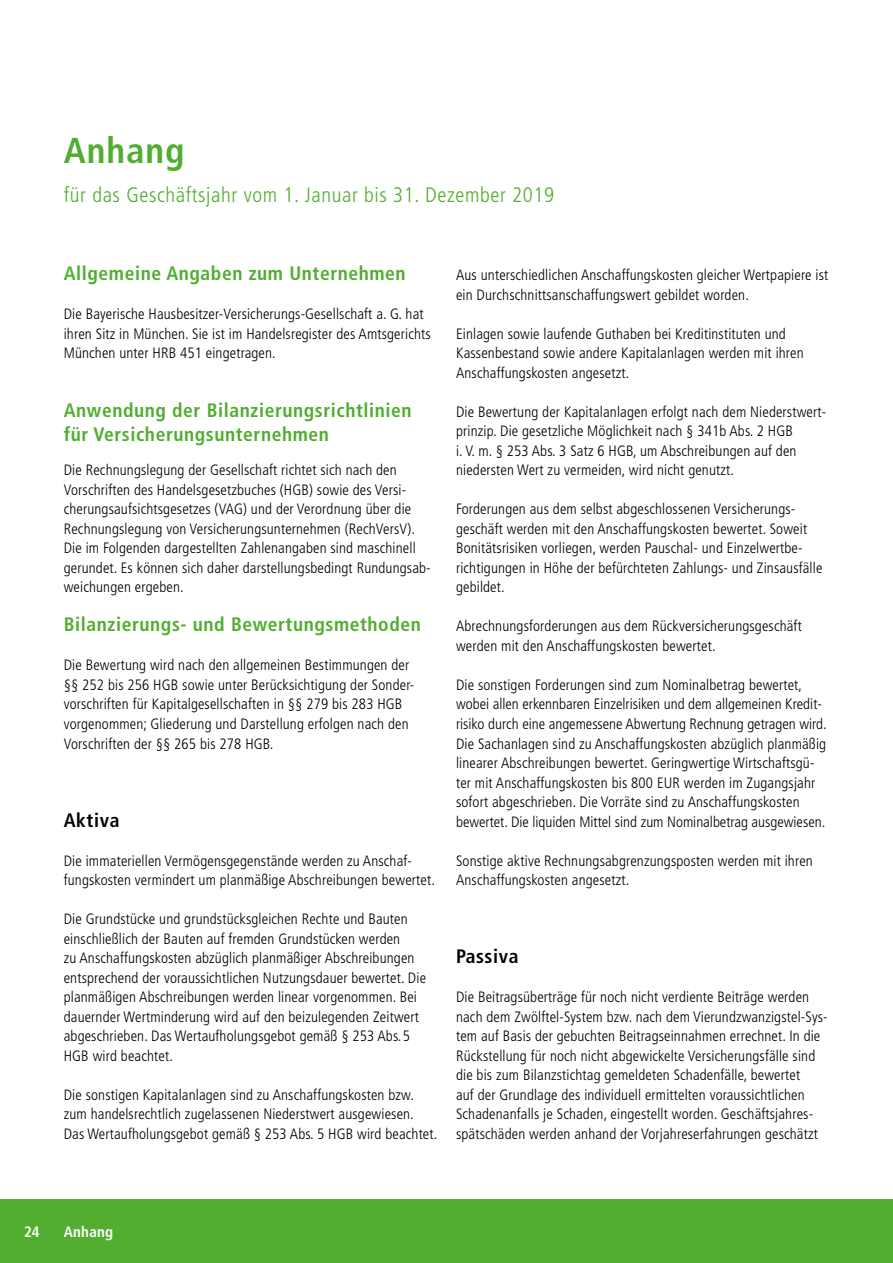
<style>
.page{position:relative;width:893px;height:1263px;background:#fff}
.page>*{position:absolute;margin:0;border:0;box-sizing:border-box;transform-origin:0 0}
.t1{font:700 condensed 36px "Frutiger";letter-spacing:.03em;color:#51ae30}
.t2{font:300 condensed 21px "Frutiger";letter-spacing:.03em;color:#51ae30}
.t3{font:700 condensed 19.5px/24px "Frutiger";letter-spacing:.03em;color:#51ae30}
.t4{font:700 condensed 19.5px "Frutiger";letter-spacing:.03em;color:#000}
.t5{font:300 condensed 15px/19.5px "Frutiger";letter-spacing:.01em;color:#000}
.t6{font:700 condensed 15px "Frutiger";letter-spacing:.02em;color:#fff}
</style>
<div class="page">
<div style="left:0;top:1199px;width:893px;height:64px;background:#51ae30"></div>
<h1 class="t1" style="left:64px;top:130px;width:122px">Anhang</h1>
<h2 class="t2" style="left:64px;top:183px;width:492px">für das Geschäftsjahr vom 1. Januar bis 31. Dezember 2019</h2>
<h3 class="t3" style="left:64px;top:262px;width:343px">Allgemeine Angaben zum Unternehmen</h3>
<p class="t5" style="left:64px;top:305px;width:368px">Die Bayerische Hausbesitzer-Versicherungs-Gesellschaft a. G. hat ihren Sitz in München. Sie ist im Handelsregister des Amtsgerichts<br>München unter HRB 451 eingetragen.</p>
<h3 class="t3" style="left:64px;top:398px;width:349px">Anwendung der Bilanzierungsrichtlinien für Versicherungsunternehmen</h3>
<p class="t5" style="left:64px;top:461px;width:368px">Die Rechnungslegung der Gesellschaft richtet sich nach den Vorschriften des Handelsgesetzbuches (HGB) sowie des Versi&shy;cherungsaufsichtsgesetzes (VAG) und der Verordnung über die Rechnungslegung von Versicherungsunternehmen (RechVersV).<br>Die im Folgenden dargestellten Zahlenangaben sind maschinell gerundet. Es können sich daher darstellungsbedingt Rundungsab&shy;weichungen ergeben.</p>
<h3 class="t3" style="left:64px;top:613px;width:359px">Bilanzierungs- und Bewertungsmethoden</h3>
<p class="t5" style="left:64px;top:656px;width:352px">Die Bewertung wird nach den allgemeinen Bestimmungen der §§ 252 bis 256 HGB sowie unter Berücksichtigung der Sonder&shy;vorschriften für Kapitalgesellschaften in §§ 279 bis 283 HGB vorgenommen; Gliederung und Darstellung erfolgen nach den Vorschriften der §§ 265 bis 278 HGB.</p>
<h3 class="t4" style="left:64px;top:808px;width:57px">Aktiva</h3>
<p class="t5" style="left:64px;top:851px;width:373px">Die immateriellen Vermögensgegenstände werden zu Anschaf&shy;fungskosten vermindert um planmäßige Abschreibungen bewertet.</p>
<p class="t5" style="left:64px;top:909px;width:364px">Die Grundstücke und grundstücksgleichen Rechte und Bauten einschließlich der Bauten auf fremden Grundstücken werden<br>zu Anschaffungskosten abzüglich planmäßiger Abschreibungen entsprechend der voraussichtlichen Nutzungsdauer bewertet. Die planmäßigen Abschreibungen werden linear vorgenommen. Bei dauernder Wertminderung wird auf den beizulegenden Zeitwert abgeschrieben. Das Wertaufholungsgebot gemäß § 253 Abs.5<br>HGB wird beachtet.</p>
<p class="t5" style="left:64px;top:1085px;width:375px">Die sonstigen Kapitalanlagen sind zu Anschaffungskosten bzw. zum handelsrechtlich zugelassenen Niederstwert ausgewiesen.<br>Das Wertaufholungsgebot gemäß § 253 Abs. 5 HGB wird beachtet.</p>
<p class="t5" style="left:456px;top:266px;width:374px">Aus unterschiedlichen Anschaffungskosten gleicher Wertpapiere ist ein Durchschnittsanschaffungswert gebildet worden.</p>
<p class="t5" style="left:456px;top:324px;width:349px">Einlagen sowie laufende Guthaben bei Kreditinstituten und<br>Kassenbestand sowie andere Kapitalanlagen werden mit ihren<br>Anschaffungskosten angesetzt.</p>
<p class="t5" style="left:456px;top:402px;width:372px">Die Bewertung der Kapitalanlagen erfolgt nach dem Niederstwert&shy;prinzip. Die gesetzliche Möglichkeit nach § 341b Abs. 2 HGB<br>i. V. m. § 253 Abs. 3 Satz 6 HGB, um Abschreibungen auf den niedersten Wert zu vermeiden, wird nicht genutzt.</p>
<p class="t5" style="left:456px;top:500px;width:368px">Forderungen aus dem selbst abgeschlossenen Versicherungs&shy;geschäft werden mit den Anschaffungskosten bewertet. Soweit Bonitätsrisiken vorliegen, werden Pauschal- und Einzelwertbe&shy;richtigungen in Höhe der befürchteten Zahlungs- und Zinsausfälle gebildet.</p>
<p class="t5" style="left:456px;top:617px;width:347px">Abrechnungsforderungen aus dem Rückversicherungsgeschäft werden mit den Anschaffungskosten bewertet.</p>
<p class="t5" style="left:456px;top:675px;width:372px">Die sonstigen Forderungen sind zum Nominalbetrag bewertet, wobei allen erkennbaren Einzelrisiken und dem allgemeinen Kredit&shy;risiko durch eine angemessene Abwertung Rechnung getragen wird.<br>Die Sachanlagen sind zu Anschaffungskosten abzüglich planmäßig linearer Abschreibungen bewertet. Geringwertige Wirtschaftsgü&shy;ter mit Anschaffungskosten bis 800 EUR werden im Zugangsjahr sofort abgeschrieben. Die Vorräte sind zu Anschaffungskosten bewertet. Die liquiden Mittel sind zum Nominalbetrag ausgewiesen.</p>
<p class="t5" style="left:456px;top:851px;width:358px">Sonstige aktive Rechnungsabgrenzungsposten werden mit ihren<br>Anschaffungskosten angesetzt.</p>
<h3 class="t4" style="left:456px;top:945px;width:64px">Passiva</h3>
<p class="t5" style="left:456px;top:987px;width:373px">Die Beitragsüberträge für noch nicht verdiente Beiträge werden nach dem Zwölftel-System bzw. nach dem Vierundzwanzigstel-Sys&shy;tem auf Basis der gebuchten Beitragseinnahmen errechnet. In die Rückstellung für noch nicht abgewickelte Versicherungsfälle sind die bis zum Bilanzstichtag gemeldeten Schadenfälle, bewertet<br>auf der Grundlage des individuell ermittelten voraussichtlichen Schadenanfalls je Schaden, eingestellt worden. Geschäftsjahres&shy;spätschäden werden anhand der Vorjahreserfahrungen geschätzt</p>
<p class="t6" style="left:24px;top:1223px;width:17px">24</p>
<p class="t6" style="left:64px;top:1223px;width:51px">Anhang</p>
</div>
